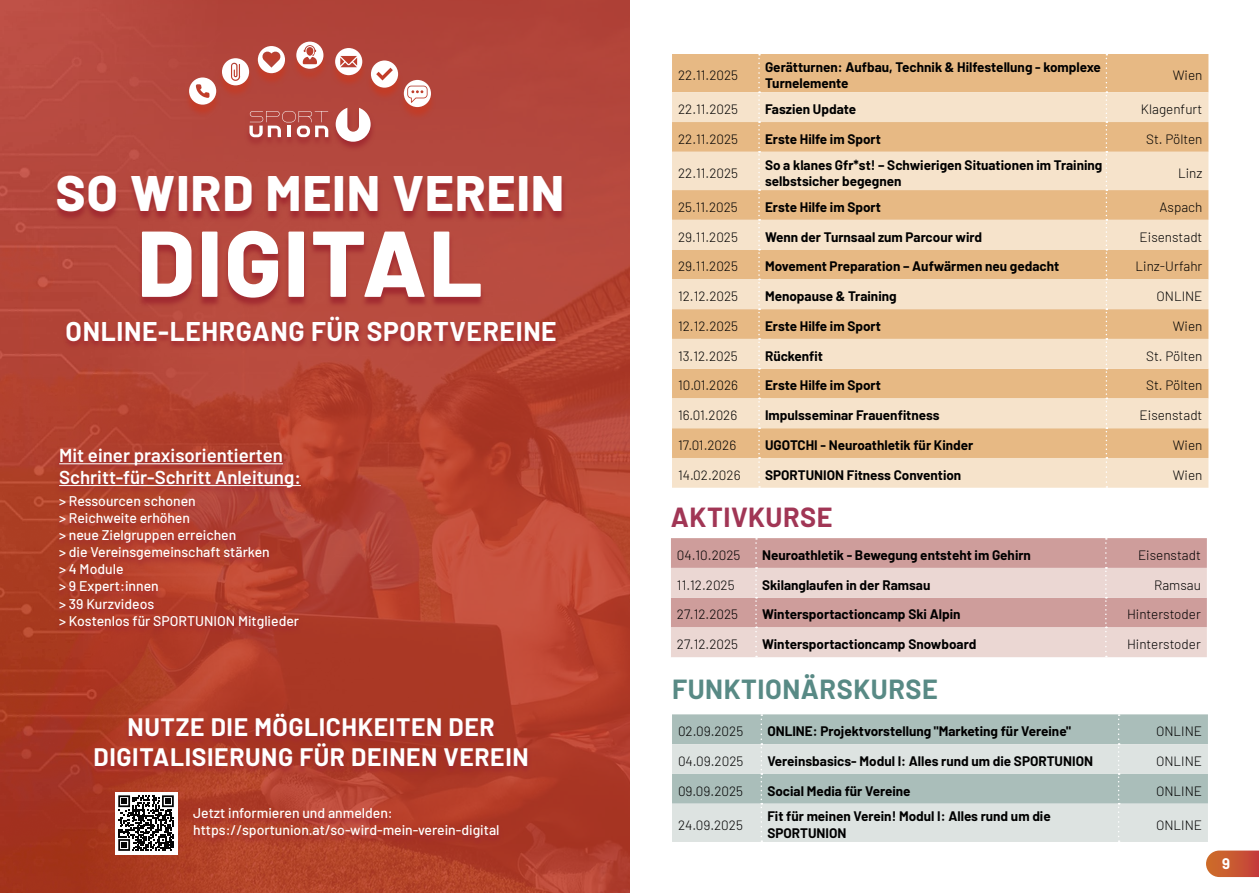
<style>
.page{position:relative;width:1259px;height:893px;background:#fff}
.page>*{position:absolute;margin:0;border:0;box-sizing:border-box;transform-origin:0 0}
.t1{font:800 93.3px "Barlow";letter-spacing:.025em;color:#fff}
.t2{font:800 49.8px "Barlow";letter-spacing:.025em;color:#fff}
.t3{font:700 27px "Barlow";letter-spacing:.02em;color:#588a85}
.t4{font:700 27px "Barlow";letter-spacing:.02em;color:#a13655}
.t5{font:700 26.4px "Barlow";letter-spacing:.025em;color:#fff}
.t6{font:700 24.75px/29.7px "Barlow";letter-spacing:.025em;color:#fff;text-align:center}
.t7{font:600 18.6px/21.8px "Barlow";color:#fff}
.t8{font:700 15px "Barlow";color:#fff}
.t9{font:500 13.95px/17.1px "Barlow";color:#fff}
.t10{font:700 13.5px/16.2px "Barlow";color:#000}
.t11{font:300 13.5px "Barlow";color:#000}
</style>
<div class="page">
<svg style="left:1206px;top:850px;width:53px;height:27px"></svg>
<svg style="left:588px;top:0;width:41px;height:893px"></svg>
<img style="left:0;top:0;width:588px;height:893px">
<svg style="left:53px;top:178px;width:514px;height:131px;fill:#b3463b"></svg>
<svg style="left:55px;top:449px;width:250px;height:188px;fill:#ae3c2c"></svg>
<hr style="left:59px;top:463px;width:224px;height:1px;background:#fff">
<hr style="left:59px;top:485px;width:242px;height:1px;background:#fff">
<svg style="left:90px;top:714px;width:442px;height:61px;fill:#a83428"></svg>
<svg style="left:62px;top:317px;width:498px;height:33px;fill:#b14139"></svg>
<svg style="left:189px;top:808px;width:314px;height:39px;fill:#b13d29"></svg>
<div style="left:115px;top:792px;width:62px;height:62px;background:#fff"></div>
<svg style="left:118px;top:795px;width:56px;height:56px"></svg>
<svg style="left:244px;top:120px;width:132px;height:32px;fill:#b2463c"></svg>
<svg style="left:336px;top:120px;width:35px;height:22px"></svg>
<svg style="left:249px;top:120px;width:79px;height:17px"></svg>
<svg style="left:184px;top:44px;width:252px;height:76px;fill:#b3453b"></svg>
<svg style="left:189px;top:77px;width:27px;height:28px"></svg>
<svg style="left:404px;top:80px;width:27px;height:27px"></svg>
<svg style="left:222px;top:58px;width:27px;height:27px"></svg>
<svg style="left:258px;top:46px;width:27px;height:27px"></svg>
<svg style="left:371px;top:61px;width:27px;height:27px"></svg>
<svg style="left:335px;top:48px;width:27px;height:27px"></svg>
<svg style="left:296px;top:42px;width:27px;height:27px"></svg>
<div style="left:671px;top:538px;width:535px;height:30px;background:#ce9d9b"></div>
<svg style="left:671px;top:568px;width:535px;height:89px;fill:#ebd7d3"></svg>
<svg style="left:755px;top:538px;width:2px;height:119px"></svg>
<svg style="left:1105px;top:538px;width:2px;height:119px"></svg>
<div style="left:672px;top:54px;width:536px;height:38px;background:#e7b984"></div>
<svg style="left:672px;top:92px;width:536px;height:396px;fill:#f6e3cb"></svg>
<svg style="left:758px;top:54px;width:2px;height:434px"></svg>
<svg style="left:1105px;top:54px;width:2px;height:434px"></svg>
<div style="left:672px;top:714px;width:536px;height:30px;background:#aabeba"></div>
<svg style="left:672px;top:744px;width:536px;height:98px;fill:#dde3e1"></svg>
<svg style="left:760px;top:714px;width:2px;height:128px"></svg>
<svg style="left:1118px;top:714px;width:1px;height:128px"></svg>
<h2 class="t2" style="left:56px;top:156px;width:510px">SO WIRD MEIN VEREIN</h2>
<h1 class="t1" style="left:137px;top:194px;width:347px">DIGITAL</h1>
<h3 class="t5" style="left:66px;top:315px;width:492px">ONLINE-LEHRGANG FÜR SPORTVEREINE</h3>
<h3 class="t7" style="left:59px;top:443px;width:243px">Mit einer praxisorientierten<br>Schritt-für-Schritt Anleitung:</h3>
<p class="t9" style="left:59px;top:491px;width:241px">&gt; Ressourcen schonen<br>&gt; Reichweite erhöhen<br>&gt; neue Zielgruppen erreichen<br>&gt; die Vereinsgemeinschaft stärken<br>&gt; 4 Module<br>&gt; 9 Expert:innen<br>&gt; 39 Kurzvideos<br>&gt; Kostenlos für SPORTUNION Mitglieder</p>
<h3 class="t6" style="left:94px;top:712px;width:436px">NUTZE DIE MÖGLICHKEITEN DER<br>DIGITALISIERUNG FÜR DEINEN VEREIN</h3>
<p class="t9" style="left:193px;top:803px;width:308px">Jetzt informieren und anmelden: https://sportunion.at/so-wird-mein-verein-digital</p>
<p class="t11" style="left:678px;top:65px;width:62px">22.11.2025</p>
<p class="t10" style="left:765px;top:58px;width:337px">Gerätturnen: Aufbau, Technik &amp; Hilfestellung - komplexe<br>Turnelemente</p>
<p class="t11" style="left:1172px;top:65px;width:31px">Wien</p>
<p class="t11" style="left:678px;top:99px;width:62px">22.11.2025</p>
<p class="t10" style="left:765px;top:100px;width:93px">Faszien Update</p>
<p class="t11" style="left:1141px;top:99px;width:63px">Klagenfurt</p>
<p class="t11" style="left:678px;top:129px;width:62px">22.11.2025</p>
<p class="t10" style="left:765px;top:130px;width:117px">Erste Hilfe im Sport</p>
<p class="t11" style="left:1146px;top:129px;width:58px">St. Pölten</p>
<p class="t11" style="left:678px;top:163px;width:62px">22.11.2025</p>
<p class="t10" style="left:765px;top:156px;width:339px">So a klanes Gfr*st! – Schwierigen Situationen im Training selbstsicher begegnen</p>
<p class="t11" style="left:1178px;top:163px;width:26px">Linz</p>
<p class="t11" style="left:678px;top:197px;width:61px">25.11.2025</p>
<p class="t10" style="left:765px;top:198px;width:117px">Erste Hilfe im Sport</p>
<p class="t11" style="left:1159px;top:197px;width:44px">Aspach</p>
<p class="t11" style="left:678px;top:227px;width:61px">29.11.2025</p>
<p class="t10" style="left:765px;top:227px;width:219px">Wenn der Turnsaal zum Parcour wird</p>
<p class="t11" style="left:1139px;top:227px;width:64px">Eisenstadt</p>
<p class="t11" style="left:678px;top:257px;width:61px">29.11.2025</p>
<p class="t10" style="left:765px;top:257px;width:296px">Movement Preparation – Aufwärmen neu gedacht</p>
<p class="t11" style="left:1135px;top:257px;width:68px">Linz-Urfahr</p>
<p class="t11" style="left:678px;top:286px;width:62px">12.12.2025</p>
<p class="t10" style="left:765px;top:287px;width:133px">Menopause &amp; Training</p>
<p class="t11" style="left:1156px;top:286px;width:47px">ONLINE</p>
<p class="t11" style="left:678px;top:316px;width:62px">12.12.2025</p>
<p class="t10" style="left:765px;top:317px;width:117px">Erste Hilfe im Sport</p>
<p class="t11" style="left:1172px;top:316px;width:31px">Wien</p>
<p class="t11" style="left:678px;top:346px;width:61px">13.12.2025</p>
<p class="t10" style="left:765px;top:347px;width:60px">Rückenfit</p>
<p class="t11" style="left:1146px;top:346px;width:58px">St. Pölten</p>
<p class="t11" style="left:678px;top:376px;width:62px">10.01.2026</p>
<p class="t10" style="left:765px;top:376px;width:117px">Erste Hilfe im Sport</p>
<p class="t11" style="left:1146px;top:376px;width:58px">St. Pölten</p>
<p class="t11" style="left:678px;top:406px;width:61px">16.01.2026</p>
<p class="t10" style="left:765px;top:406px;width:176px">Impulsseminar Frauenfitness</p>
<p class="t11" style="left:1139px;top:406px;width:64px">Eisenstadt</p>
<p class="t11" style="left:678px;top:435px;width:60px">17.01.2026</p>
<p class="t10" style="left:765px;top:436px;width:210px">UGOTCHI - Neuroathletik für Kinder</p>
<p class="t11" style="left:1172px;top:435px;width:31px">Wien</p>
<p class="t11" style="left:678px;top:465px;width:64px">14.02.2026</p>
<p class="t10" style="left:765px;top:466px;width:198px">SPORTUNION Fitness Convention</p>
<p class="t11" style="left:1172px;top:465px;width:31px">Wien</p>
<h3 class="t4" style="left:671px;top:497px;width:163px">AKTIVKURSE</h3>
<p class="t11" style="left:677px;top:545px;width:65px">04.10.2025</p>
<p class="t10" style="left:762px;top:546px;width:270px">Neuroathletik - Bewegung entsteht im Gehirn</p>
<p class="t11" style="left:1138px;top:545px;width:64px">Eisenstadt</p>
<p class="t11" style="left:677px;top:575px;width:59px">11.12.2025</p>
<p class="t10" style="left:762px;top:575px;width:170px">Skilanglaufen in der Ramsau</p>
<p class="t11" style="left:1154px;top:575px;width:48px">Ramsau</p>
<p class="t11" style="left:677px;top:605px;width:63px">27.12.2025</p>
<p class="t10" style="left:762px;top:605px;width:200px">Wintersportactioncamp Ski Alpin</p>
<p class="t11" style="left:1127px;top:605px;width:75px">Hinterstoder</p>
<p class="t11" style="left:677px;top:634px;width:63px">27.12.2025</p>
<p class="t10" style="left:762px;top:635px;width:216px">Wintersportactioncamp Snowboard</p>
<p class="t11" style="left:1127px;top:634px;width:75px">Hinterstoder</p>
<h3 class="t3" style="left:672px;top:670px;width:267px">FUNKTIONÄRSKURSE</h3>
<p class="t11" style="left:678px;top:721px;width:67px">02.09.2025</p>
<p class="t10" style="left:767px;top:722px;width:305px">ONLINE: Projektvorstellung "Marketing für Vereine"</p>
<p class="t11" style="left:1156px;top:721px;width:47px">ONLINE</p>
<p class="t11" style="left:678px;top:751px;width:67px">04.09.2025</p>
<p class="t10" style="left:767px;top:752px;width:327px">Vereinsbasics- Modul I: Alles rund um die SPORTUNION</p>
<p class="t11" style="left:1156px;top:751px;width:47px">ONLINE</p>
<p class="t11" style="left:678px;top:781px;width:67px">09.09.2025</p>
<p class="t10" style="left:767px;top:781px;width:145px">Social Media für Vereine</p>
<p class="t11" style="left:1156px;top:781px;width:47px">ONLINE</p>
<p class="t11" style="left:678px;top:815px;width:66px">24.09.2025</p>
<p class="t10" style="left:767px;top:807px;width:285px">Fit für meinen Verein! Modul I: Alles rund um die<br>SPORTUNION</p>
<p class="t11" style="left:1156px;top:815px;width:47px">ONLINE</p>
<p class="t8" style="left:1222px;top:853px;width:9px">9</p>
</div>
